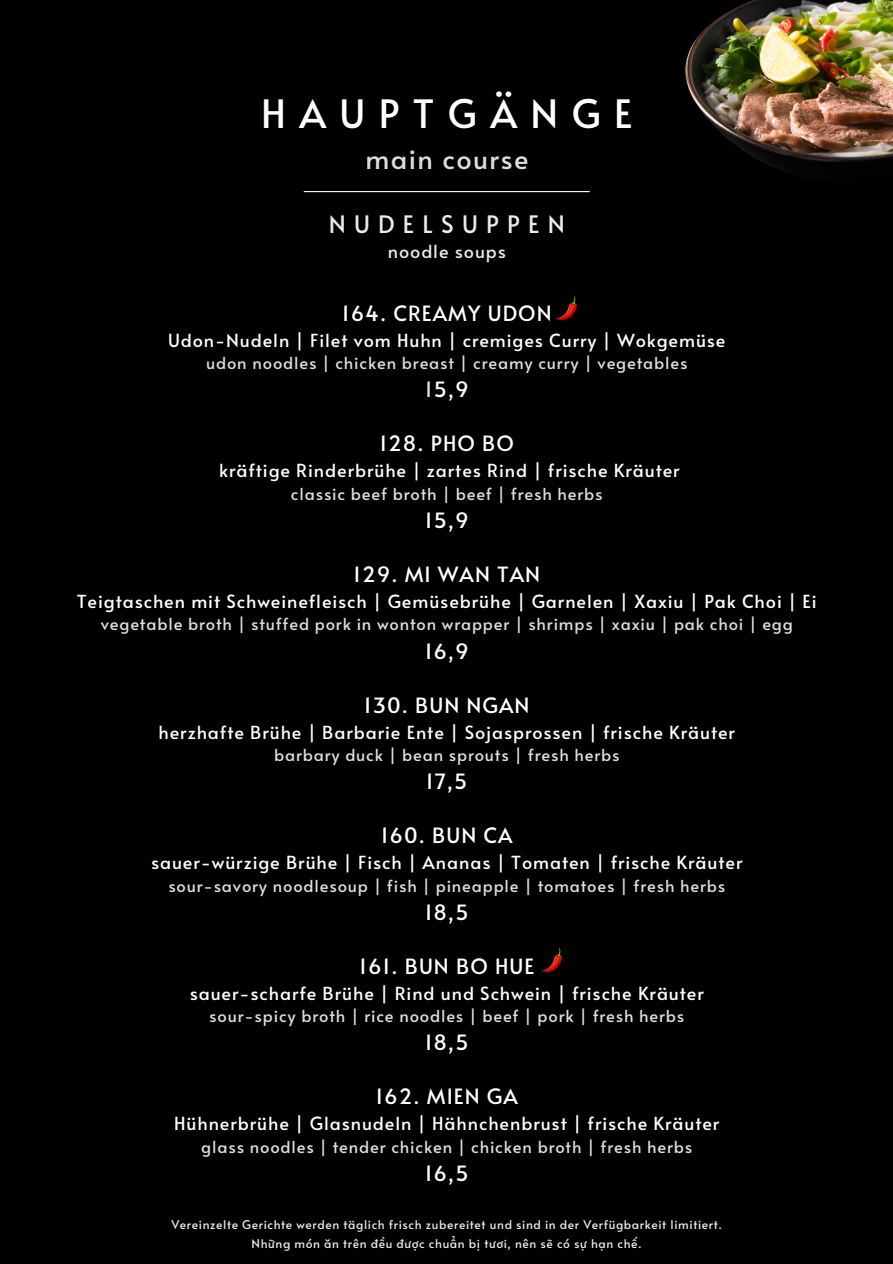
<style>
.page{position:relative;width:893px;height:1264px;background:#fff}
.page>*{position:absolute;margin:0;border:0;box-sizing:border-box;transform-origin:0 0}
.t1{font:39px "Alata";letter-spacing:.345em;color:#fff}
.t2{font:27px "Alata";letter-spacing:.05em;color:#dfdedf}
.t3{font:24px "Alata";letter-spacing:.345em;color:#efeaea}
.t4{font:21px "Alata";letter-spacing:.05em;color:#fff}
.t5{font:18px "Alata";letter-spacing:.05em;color:#fff}
.t6{font:18px "Alata";letter-spacing:.05em;color:#efeaea}
.t7{font:16.5px "Alata";letter-spacing:.05em;color:#dfdedf}
.t8{font:12px "Alata";letter-spacing:.05em;color:#efeaea}
.s1{color:#dfdedf}
</style>
<div class="page">
<div style="left:0;top:0;width:892px;height:1263px;background:#000"></div>
<img style="left:542px;top:948px;width:19px;height:23px">
<img style="left:685px;top:0;width:207px;height:173px">
<img style="left:557px;top:296px;width:19px;height:24px">
<hr style="left:304px;top:191px;width:285px;height:1px;background:#fff">
<p class="t1" style="left:261px;top:85px;width:373px">HAUPTGÄNGE</p>
<p class="t2" style="left:365px;top:139px;width:164px">main course</p>
<p class="t3" style="left:328px;top:206px;width:237px">NUDELSUPPEN</p>
<p class="t6" style="left:388px;top:238px;width:120px">noodle soups</p>
<p class="t4" style="left:342px;top:298px;width:211px">164. CREAMY UDON</p>
<p class="t5" style="left:168px;top:327px;width:559px">Udon-Nudeln | Filet vom Huhn | cremiges Curry | Wokgemüse</p>
<p class="t7" style="left:206px;top:351px;width:483px">udon noodles | chicken breast | creamy curry | vegetables</p>
<p class="t4" style="left:425px;top:374px;width:45px"><span class="s1">1</span>5,9</p>
<p class="t4" style="left:379px;top:428px;width:136px">128. PHO BO</p>
<p class="t5" style="left:219px;top:457px;width:462px">kräftige Rinderbrühe | zartes Rind | frische Kräuter</p>
<p class="t7" style="left:291px;top:481px;width:313px">classic beef broth | beef | fresh herbs</p>
<p class="t4" style="left:425px;top:505px;width:45px">15,9</p>
<p class="t4" style="left:353px;top:559px;width:188px">129. MI WAN TAN</p>
<p class="t5" style="left:77px;top:588px;width:741px">Teigtaschen mit Schweinefleisch | Gemüsebrühe | Garnelen | Xaxiu | Pak Choi | Ei</p>
<p class="t7" style="left:101px;top:612px;width:693px">vegetable broth | stuffed pork in wonton wrapper | shrimps | xaxiu | pak choi | egg</p>
<p class="t4" style="left:425px;top:635px;width:45px">16,9</p>
<p class="t4" style="left:364px;top:689px;width:167px">130. BUN NGAN</p>
<p class="t5" style="left:158px;top:718px;width:578px">herzhafte Brühe | Barbarie Ente | Sojasprossen | frische Kräuter</p>
<p class="t7" style="left:274px;top:742px;width:347px">barbary duck | bean sprouts | fresh herbs</p>
<p class="t4" style="left:426px;top:766px;width:43px">17,5</p>
<p class="t4" style="left:381px;top:820px;width:133px">160. BUN CA</p>
<p class="t5" style="left:151px;top:849px;width:593px">sauer-würzige Brühe | Fisch | Ananas | Tomaten | frische Kräuter</p>
<p class="t7" style="left:168px;top:873px;width:558px">sour-savory noodlesoup | fish | pineapple | tomatoes | fresh herbs</p>
<p class="t4" style="left:425px;top:896px;width:45px">18,5</p>
<p class="t4" style="left:359px;top:950px;width:176px">161. BUN BO HUE</p>
<p class="t5" style="left:190px;top:979px;width:515px">sauer-scharfe Brühe | Rind und Schwein | frische Kräuter</p>
<p class="t7" style="left:209px;top:1003px;width:476px">sour-spicy broth | rice noodles | beef | pork | fresh herbs</p>
<p class="t4" style="left:425px;top:1027px;width:45px">18,5</p>
<p class="t4" style="left:375px;top:1081px;width:144px">162. MIEN GA</p>
<p class="t5" style="left:174px;top:1110px;width:546px">Hühnerbrühe | Glasnudeln | Hähnchenbrust | frische Kräuter</p>
<p class="t7" style="left:201px;top:1134px;width:492px">glass noodles | tender chicken | chicken broth | fresh herbs</p>
<p class="t4" style="left:425px;top:1157px;width:45px">16,5</p>
<p class="t8" style="left:171px;top:1215px;width:552px">Vereinzelte Gerichte werden täglich frisch zubereitet und sind in der Verfügbarkeit limitiert.</p>
<p class="t8" style="left:251px;top:1234px;width:391px">Những món ăn trên đều được chuẩn bị tươi, nên sẽ có sự hạn chế.</p>
</div>
